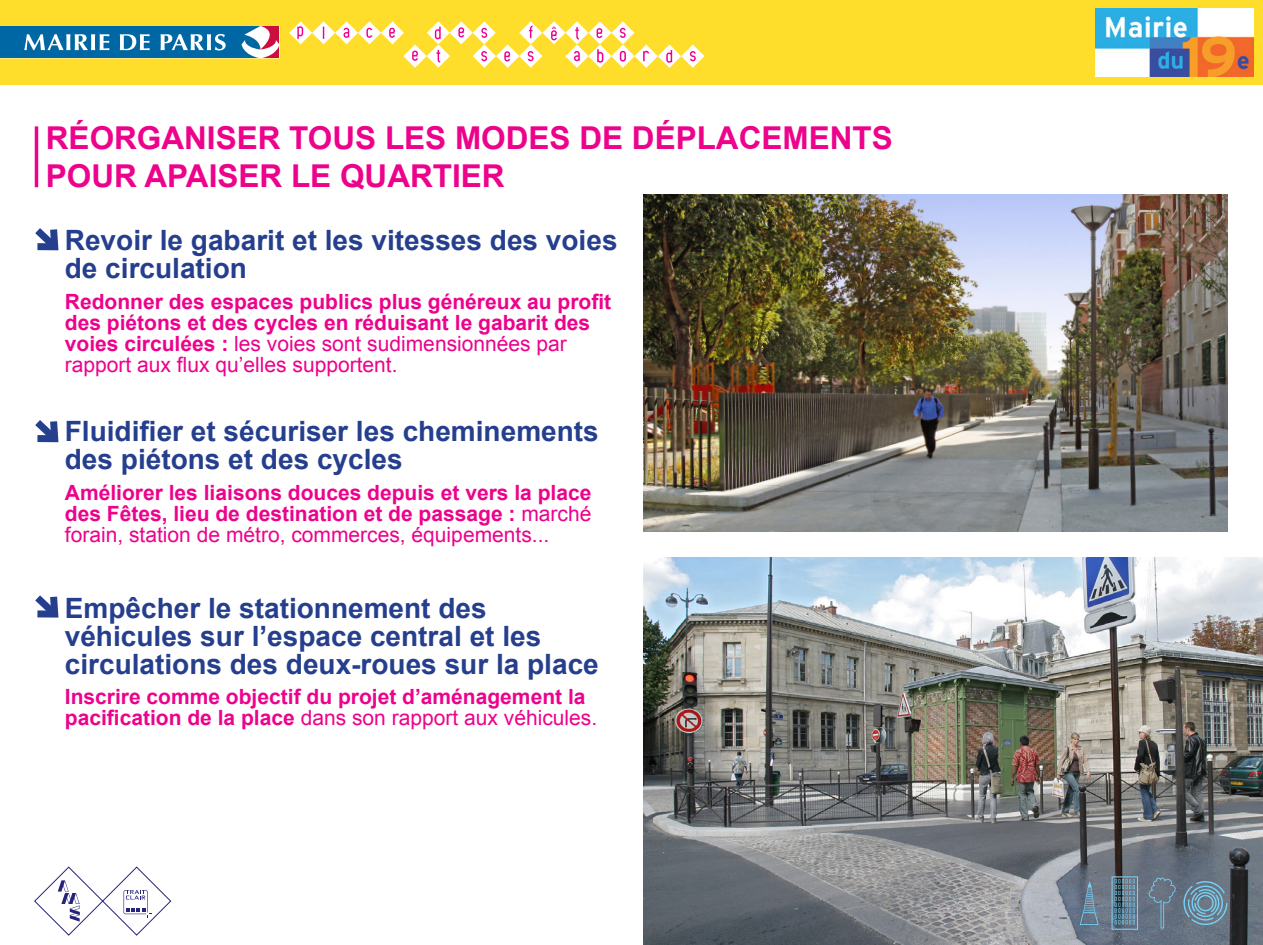
<style>
.page{position:relative;width:1263px;height:945px;background:#fff}
.page>*{position:absolute;margin:0;border:0;box-sizing:border-box;transform-origin:0 0}
.COUV-SOUS_TITRE_2{font:700 31.5px "Arial";color:#ed028c}
.TEXTE{font:700 28px/28px "Arial";color:#253f8e}
.TEXTE-2{font:700 21px/21px "Arial";color:#ed028c}
.s1{font-weight:400}
</style>
<div class="page">
<div style="left:0;top:0;width:1262px;height:84px;background:#ffdd2b"></div>
<div style="left:0;top:26px;width:260px;height:32px;background:#0067a5"></div>
<svg style="left:24px;top:34px;width:85px;height:16px"></svg>
<svg style="left:120px;top:34px;width:30px;height:16px"></svg>
<svg style="left:160px;top:34px;width:66px;height:16px"></svg>
<svg style="left:241px;top:26px;width:39px;height:32px"></svg>
<img style="left:1095px;top:8px;width:158px;height:68px">
<svg style="left:289px;top:21px;width:415px;height:47px"></svg>
<hr style="left:35px;top:126px;width:3px;height:61px;background:#ed028c">
<svg style="left:35px;top:228px;width:24px;height:23px"></svg>
<svg style="left:35px;top:420px;width:24px;height:23px"></svg>
<svg style="left:35px;top:595px;width:24px;height:23px"></svg>
<img style="left:644px;top:195px;width:583px;height:336px">
<img style="left:644px;top:557px;width:618px;height:388px">
<svg style="left:34px;top:867px;width:137px;height:69px"></svg>
<svg style="left:1183px;top:881px;width:44px;height:44px;background:#6c8ea2"></svg>
<svg style="left:1111px;top:876px;width:27px;height:54px"></svg>
<svg style="left:1079px;top:881px;width:19px;height:44px"></svg>
<svg style="left:1148px;top:878px;width:27px;height:50px"></svg>
<p class="COUV-SOUS_TITRE_2" style="left:46px;top:117px;width:848px">RÉORGANISER TOUS LES MODES DE DÉPLACEMENTS</p>
<p class="COUV-SOUS_TITRE_2" style="left:46px;top:155px;width:460px">POUR APAISER LE QUARTIER</p>
<p class="TEXTE" style="left:65px;top:227px;width:554px">Revoir le gabarit et les vitesses des voies de circulation</p>
<p class="TEXTE-2" style="left:65px;top:292px;width:548px">Redonner des espaces publics plus généreux au profit des piétons et des cycles en réduisant le gabarit des voies circulées : <span class="s1">les voies sont sudimensionnées par rapport aux flux qu’elles supportent.</span></p>
<p class="TEXTE" style="left:65px;top:418px;width:535px">Fluidifier et sécuriser les cheminements des piétons et des cycles</p>
<p class="TEXTE-2" style="left:65px;top:483px;width:528px;text-align:justify">Améliorer les liaisons douces depuis et vers la place des Fêtes, lieu de destination et de passage : <span class="s1">marché forain, station de métro, commerces, équipements...</span></p>
<p class="TEXTE" style="left:65px;top:595px;width:535px">Empêcher le stationnement des véhicules sur l’espace central et les circulations des deux-roues sur la place</p>
<p class="TEXTE-2" style="left:65px;top:687px;width:534px">Inscrire comme objectif du projet d’aménagement la pacification de la place <span class="s1">dans son rapport aux véhicules.</span></p>
</div>
